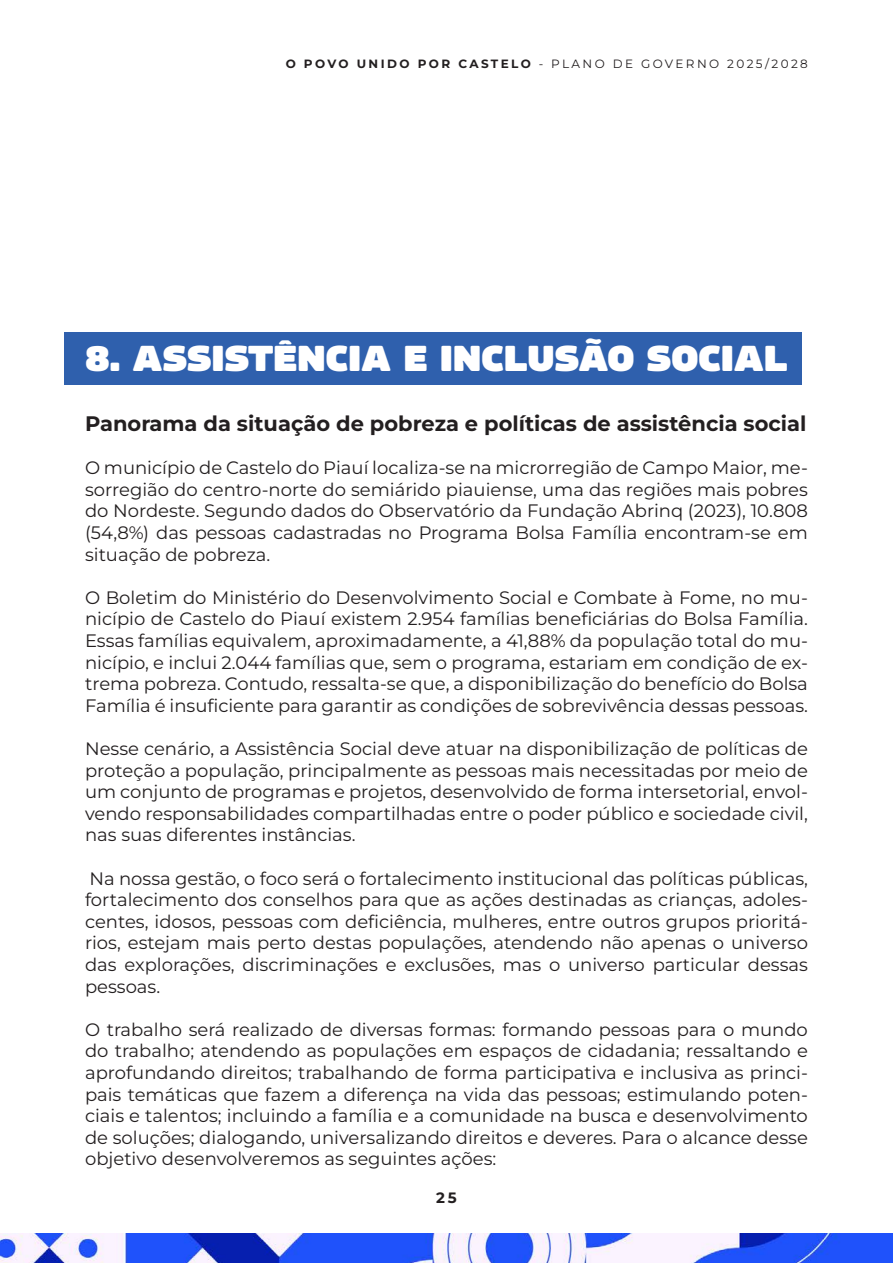
<style>
.page{position:relative;width:893px;height:1263px;background:#fff}
.page>*{position:absolute;margin:0;border:0;box-sizing:border-box;transform-origin:0 0}
.t1{font:900 expanded 36px "Amfibia";letter-spacing:-.005em;color:#fff}
.t2{font:700 21px "Montserrat";color:#231f20}
.t3{font:18px/21.6px "Montserrat";color:#231f20;text-align:justify}
.t4{font:700 15px "Montserrat";color:#231f20}
.t5{font:12px "Montserrat";letter-spacing:.2em;color:#231f20}
.s1{font-weight:700}
</style>
<div class="page">
<img style="left:0;top:1234px;width:893px;height:29px">
<div style="left:65px;top:332px;width:737px;height:52px;background:#2f60ad"></div>
<p class="t5" style="left:286px;top:55px;width:524px"><span class="s1">O POVO UNIDO POR CASTELO</span> - PLANO DE GOVERNO 2025/2028</p>
<p class="t1" style="left:85px;top:337px;width:704px">8. ASSISTÊNCIA E INCLUSÃO SOCIAL</p>
<p class="t2" style="left:85px;top:409px;width:723px">Panorama da situação de pobreza e políticas de assistência social</p>
<p class="t3" style="left:85px;top:456px;width:724px">O município de Castelo do Piauí localiza-se na microrregião de Campo Maior, me&shy;sorregião do centro-norte do semiárido piauiense, uma das regiões mais pobres do Nordeste. Segundo dados do Observatório da Fundação Abrinq (2023), 10.808 (54,8%) das pessoas cadastradas no Programa Bolsa Família encontram-se em situação de pobreza.</p>
<p class="t3" style="left:85px;top:586px;width:724px">O Boletim do Ministério do Desenvolvimento Social e Combate à Fome, no mu&shy;nicípio de Castelo do Piauí existem 2.954 famílias beneficiárias do Bolsa Família.<br>Essas famílias equivalem, aproximadamente, a 41,88% da população total do mu&shy;nicípio, e inclui 2.044 famílias que, sem o programa, estariam em condição de ex&shy;trema pobreza. Contudo, ressalta-se que, a disponibilização do benefício do Bolsa Família é insuficiente para garantir as condições de sobrevivência dessas pessoas.</p>
<p class="t3" style="left:85px;top:737px;width:724px">Nesse cenário, a Assistência Social deve atuar na disponibilização de políticas de proteção a população, principalmente as pessoas mais necessitadas por meio de um conjunto de programas e projetos, desenvolvido de forma intersetorial, envol&shy;vendo responsabilidades compartilhadas entre o poder público e sociedade civil, nas suas diferentes instâncias.</p>
<p class="t3" style="left:85px;top:867px;width:724px">Na nossa gestão, o foco será o fortalecimento institucional das políticas públicas, fortalecimento dos conselhos para que as ações destinadas as crianças, adoles&shy;centes, idosos, pessoas com deficiência, mulheres, entre outros grupos prioritá&shy;rios, estejam mais perto destas populações, atendendo não apenas o universo das explorações, discriminações e exclusões, mas o universo particular dessas pessoas.</p>
<p class="t3" style="left:85px;top:1018px;width:724px">O trabalho será realizado de diversas formas: formando pessoas para o mundo do trabalho; atendendo as populações em espaços de cidadania; ressaltando e aprofundando direitos; trabalhando de forma participativa e inclusiva as princi&shy;pais temáticas que fazem a diferença na vida das pessoas; estimulando poten&shy;ciais e talentos; incluindo a família e a comunidade na busca e desenvolvimento de soluções; dialogando, universalizando direitos e deveres. Para o alcance desse objetivo desenvolveremos as seguintes ações:</p>
<p class="t4" style="left:436px;top:1188px;width:22px">25</p>
</div>
